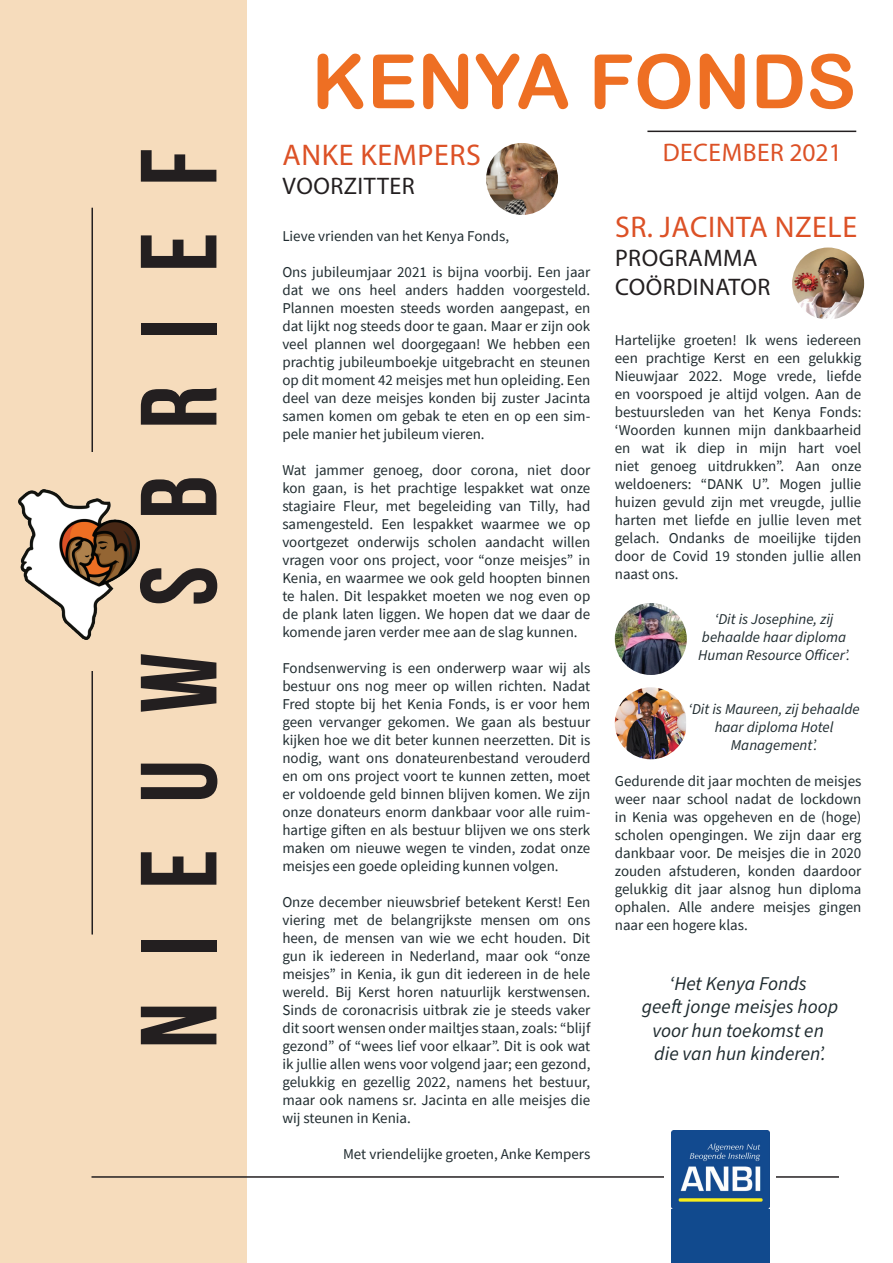
<style>
.page{position:relative;width:893px;height:1263px;background:#fff}
.page>*{position:absolute;margin:0;border:0;box-sizing:border-box;transform-origin:0 0}
.t1{font:700 108px "Bebas Neue";letter-spacing:.43em;color:#231f20}
.t2{font:75px "Arial Rounded MT Bold";color:#ee6f23}
.t3{font:30px "Myriad Pro";letter-spacing:.02em;color:#dc5126}
.t4{font:25.5px "Myriad Pro";letter-spacing:.02em;color:#dc5126}
.t5{font:24px/28.8px "Myriad Pro";letter-spacing:.02em;color:#231f20}
.t6{font:italic 19.5px/23.4px "Source Sans Pro";color:#202c30;text-align:center}
.t7{font:15px/18px "Source Sans Pro";color:#202c30;text-align:justify}
.t8{font:italic 15px/18px "Source Sans Pro";color:#202c30;text-align:center}
</style>
<div class="page">
<div style="left:0;top:0;width:247px;height:1263px;background:#f6dcbc"></div>
<hr style="left:92px;top:208px;width:1px;height:726px;background:#231f20">
<div style="left:79px;top:452px;width:29px;height:218px;background:#f6dcbc"></div>
<hr style="left:647px;top:131px;width:209px;height:1px;background:#231f20">
<hr style="left:92px;top:1176px;width:747px;height:2px;background:#231f20">
<div style="left:664px;top:1166px;width:112px;height:19px;background:#fff"></div>
<img style="left:18px;top:489px;width:122px;height:150px">
<div style="left:671px;top:1131px;width:99px;height:132px;background:#114a8e"></div>
<img style="left:671px;top:1131px;width:99px;height:78px">
<img style="left:792px;top:248px;width:72px;height:72px;border-radius:36px">
<img style="left:486px;top:143px;width:72px;height:72px;border-radius:36px">
<img style="left:615px;top:603px;width:72px;height:72px;border-radius:36px">
<img style="left:615px;top:687px;width:72px;height:72px;border-radius:36px">
<h1 class="t1" style="left:120px;top:1048px;width:901px;rotate:-90deg">NIEUWSBRIEF</h1>
<h2 class="t2" style="left:312px;top:37px;width:546px">KENYA FONDS</h2>
<h3 class="t3" style="left:283px;top:136px;width:200px">ANKE KEMPERS</h3>
<h3 class="t4" style="left:663px;top:137px;width:181px">DECEMBER 2021</h3>
<h3 class="t5" style="left:283px;top:171px;width:134px">VOORZITTER</h3>
<p class="t7" style="left:282px;top:226px;width:228px">Lieve vrienden van het Kenya Fonds,</p>
<p class="t7" style="left:282px;top:262px;width:310px">Ons jubileumjaar 2021 is bijna voorbij. Een jaar dat we ons heel anders hadden voorgesteld.<br>Plannen moesten steeds worden aangepast, en dat lijkt nog steeds door te gaan. Maar er zijn ook veel plannen wel doorgegaan! We hebben een prachtig jubileumboekje uitgebracht en steunen op dit moment 42 meisjes met hun opleiding. Een deel van deze meisjes konden bij zuster Jacinta samen komen om gebak te eten en op een sim&shy;pele manier het jubileum vieren.</p>
<p class="t7" style="left:282px;top:460px;width:310px">Wat jammer genoeg, door corona, niet door kon gaan, is het prachtige lespakket wat onze stagiaire Fleur, met begeleiding van Tilly, had samengesteld. Een lespakket waarmee we op voortgezet onderwijs scholen aandacht willen vragen voor ons project, voor “onze meisjes” in Kenia, en waarmee we ook geld hoopten binnen te halen. Dit lespakket moeten we nog even op de plank laten liggen. We hopen dat we daar de komende jaren verder mee aan de slag kunnen.</p>
<p class="t7" style="left:282px;top:658px;width:310px">Fondsenwerving is een onderwerp waar wij als bestuur ons nog meer op willen richten. Nadat Fred stopte bij het Kenia Fonds, is er voor hem geen vervanger gekomen. We gaan als bestuur kijken hoe we dit beter kunnen neerzetten. Dit is nodig, want ons donateurenbestand verouderd en om ons project voort te kunnen zetten, moet er voldoende geld binnen blijven komen. We zijn onze donateurs enorm dankbaar voor alle ruim&shy;hartige giften en als bestuur blijven we ons sterk maken om nieuwe wegen te vinden, zodat onze meisjes een goede opleiding kunnen volgen.</p>
<p class="t7" style="left:282px;top:892px;width:310px">Onze december nieuwsbrief betekent Kerst! Een viering met de belangrijkste mensen om ons heen, de mensen van wie we echt houden. Dit gun ik iedereen in Nederland, maar ook “onze meisjes” in Kenia, ik gun dit iedereen in de hele wereld. Bij Kerst horen natuurlijk kerstwensen.<br>Sinds de coronacrisis uitbrak zie je steeds vaker dit soort wensen onder mailtjes staan, zoals: “blijf gezond” of “wees lief voor elkaar”. Dit is ook wat ik jullie allen wens voor volgend jaar; een gezond, gelukkig en gezellig 2022, namens het bestuur, maar ook namens sr. Jacinta en alle meisjes die wij steunen in Kenia.</p>
<p class="t7" style="left:343px;top:1144px;width:249px">Met vriendelijke groeten, Anke Kempers</p>
<h3 class="t3" style="left:615px;top:209px;width:244px">SR. JACINTA NZELE</h3>
<h3 class="t5" style="left:615px;top:243px;width:157px">PROGRAMMA<br>COÖRDINATOR</h3>
<p class="t7" style="left:615px;top:331px;width:248px">Hartelijke groeten! Ik wens iedereen een prachtige Kerst en een gelukkig Nieuwjaar 2022. Moge vrede, liefde en voorspoed je altijd volgen. Aan de bestuursleden van het Kenya Fonds: ‘Woorden kunnen mijn dankbaarheid en wat ik diep in mijn hart voel niet genoeg uitdrukken”. Aan onze weldoeners: “DANK U”. Mogen jullie huizen gevuld zijn met vreugde, jullie harten met liefde en jullie leven met gelach. Ondanks de moeilijke tijden door de Covid 19 stonden jullie allen naast ons.</p>
<p class="t8" style="left:698px;top:611px;width:153px">‘Dit is Josephine, zij behaalde haar diploma<br>Human Resource Officer’.</p>
<p class="t8" style="left:688px;top:701px;width:173px">‘Dit is Maureen, zij behaalde haar diploma Hotel<br>Management’.</p>
<p class="t7" style="left:615px;top:772px;width:248px">Gedurende dit jaar mochten de meisjes weer naar school nadat de lockdown in Kenia was opgeheven en de (hoge) scholen opengingen. We zijn daar erg dankbaar voor. De meisjes die in 2020 zouden afstuderen, konden daardoor gelukkig dit jaar alsnog hun diploma ophalen. Alle andere meisjes gingen naar een hogere klas.</p>
<h3 class="t6" style="left:642px;top:972px;width:198px">‘Het Kenya Fonds<br>geeft jonge meisjes hoop voor hun toekomst en die van hun kinderen’.</h3>
</div>
